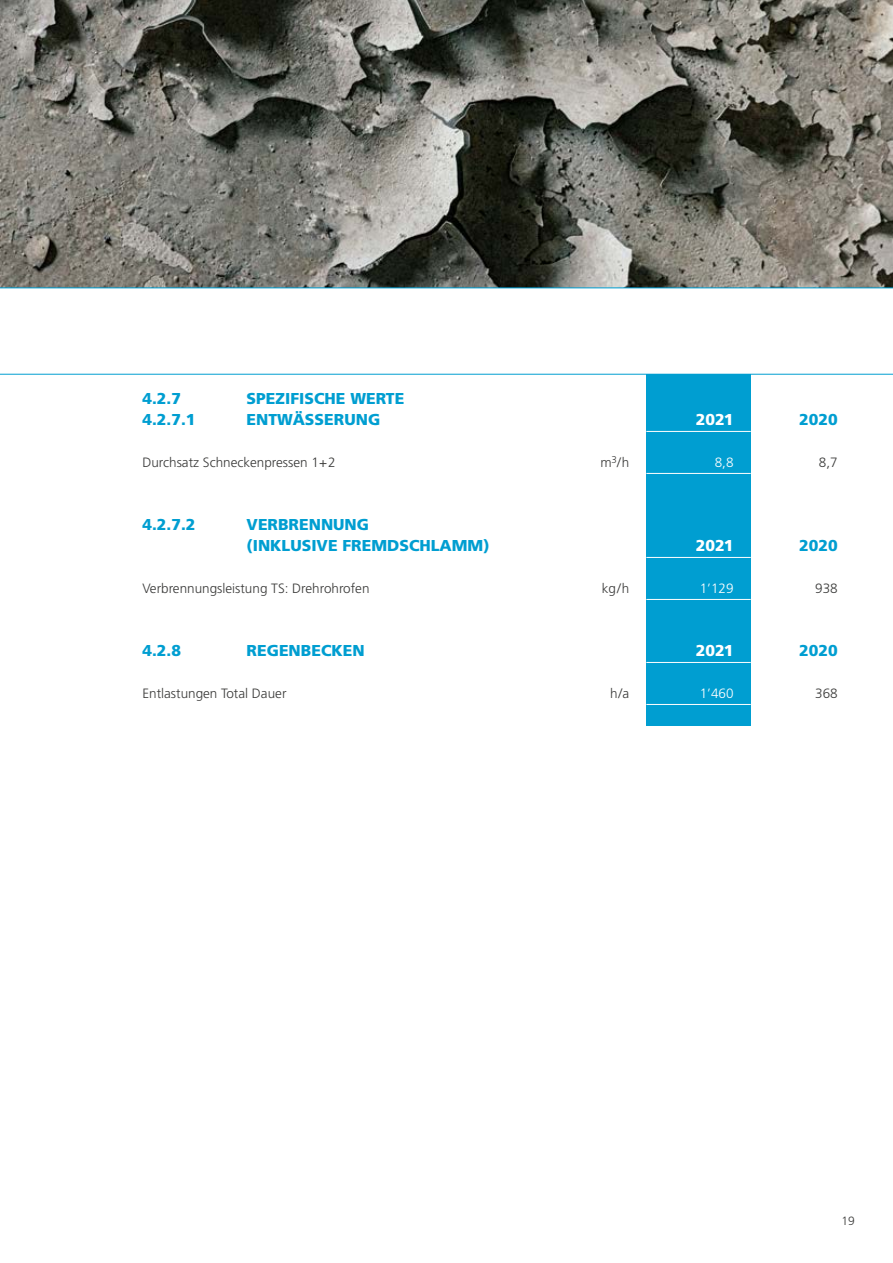
<style>
.page{position:relative;width:893px;height:1263px;background:#fff}
.page>*{position:absolute;margin:0;border:0;box-sizing:border-box;transform-origin:0 0}
.t1{font:900 15.75px/21px "Frutiger CE";color:#009ed1}
.t2{font:900 15.75px "Frutiger CE";color:#fff}
.t3{font:300 13.5px "Frutiger CE";color:#3a3a39}
.t4{font:300 13.5px "Frutiger CE";color:#fff}
.t5{font:300 12px "Frutiger CE";color:#3a3a39}
</style>
<div class="page">
<img style="left:0;top:0;width:893px;height:288px">
<div style="left:646px;top:374px;width:104px;height:352px;background:#009ed1"></div>
<hr style="left:646px;top:431px;width:104px;height:1px;background:#fff">
<hr style="left:646px;top:473px;width:104px;height:1px;background:#fff">
<hr style="left:646px;top:557px;width:104px;height:1px;background:#fff">
<hr style="left:646px;top:599px;width:104px;height:1px;background:#fff">
<hr style="left:646px;top:662px;width:104px;height:1px;background:#fff">
<hr style="left:646px;top:704px;width:104px;height:1px;background:#fff">
<hr style="left:0;top:288px;width:893px;height:1px;background:#009ed1">
<hr style="left:0;top:374px;width:893px;height:1px;background:#009ed1">
<p class="t1" style="left:142px;top:388px;width:40px">4.2.7</p>
<p class="t1" style="left:247px;top:388px;width:159px">SPEZIFISCHE WERTE</p>
<p class="t1" style="left:142px;top:409px;width:55px">4.2.7.1</p>
<p class="t1" style="left:247px;top:409px;width:135px">ENTWÄSSERUNG</p>
<p class="t2" style="left:696px;top:410px;width:39px">2021</p>
<p class="t1" style="left:799px;top:409px;width:40px">2020</p>
<p class="t3" style="left:142px;top:454px;width:195px">Durchsatz Schneckenpressen 1+2</p>
<p class="t3" style="left:600px;top:454px;width:30px">m<sup>3</sup>/h</p>
<p class="t4" style="left:715px;top:454px;width:20px">8,8</p>
<p class="t3" style="left:819px;top:454px;width:20px">8,7</p>
<p class="t1" style="left:142px;top:514px;width:55px">4.2.7.2</p>
<p class="t1" style="left:247px;top:514px;width:244px">VERBRENNUNG<br>(INKLUSIVE FREMDSCHLAMM)</p>
<p class="t2" style="left:696px;top:536px;width:39px">2021</p>
<p class="t1" style="left:799px;top:535px;width:40px">2020</p>
<p class="t3" style="left:142px;top:580px;width:229px">Verbrennungsleistung TS: Drehrohrofen</p>
<p class="t3" style="left:602px;top:580px;width:29px">kg/h</p>
<p class="t4" style="left:700px;top:580px;width:35px">1’129</p>
<p class="t3" style="left:815px;top:580px;width:24px">938</p>
<p class="t1" style="left:142px;top:640px;width:40px">4.2.8</p>
<p class="t1" style="left:247px;top:640px;width:120px">REGENBECKEN</p>
<p class="t2" style="left:696px;top:641px;width:39px">2021</p>
<p class="t1" style="left:799px;top:640px;width:40px">2020</p>
<p class="t3" style="left:142px;top:685px;width:146px">Entlastungen Total Dauer</p>
<p class="t3" style="left:610px;top:685px;width:21px">h/a</p>
<p class="t4" style="left:700px;top:685px;width:35px">1’460</p>
<p class="t3" style="left:815px;top:685px;width:24px">368</p>
<p class="t5" style="left:841px;top:1213px;width:15px">19</p>
</div>
